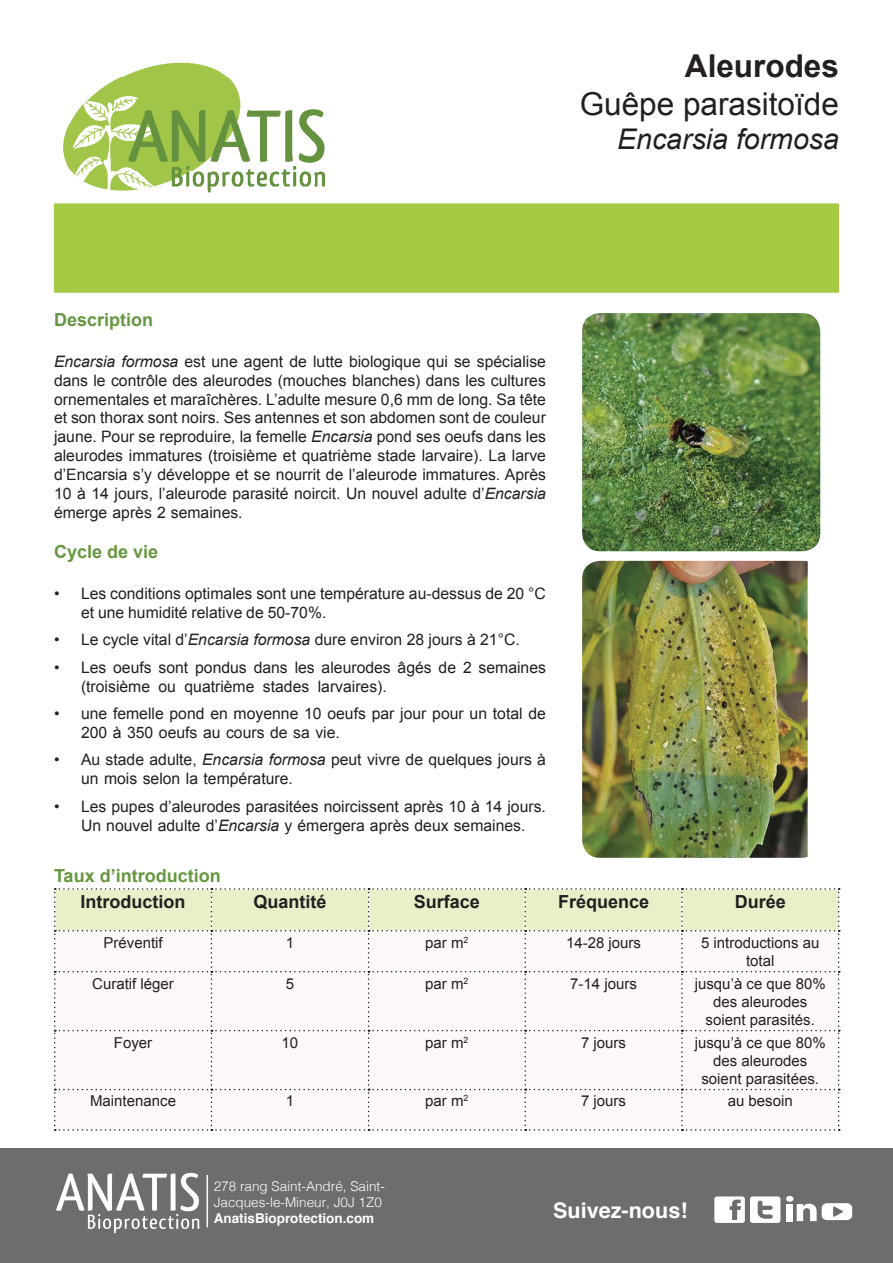
<style>
.page{position:relative;width:893px;height:1263px;background:#fff}
.page>*{position:absolute;margin:0;border:0;box-sizing:border-box;transform-origin:0 0}
.t1{font:31.5px "Arial";color:#231f20}
.t2{font:700 31.5px "Arial";color:#231f20}
.t3{font:italic 28.5px "Arial";color:#231f20}
.t4{font:700 21.6px "Helvetica";color:#fff}
.t5{font:700 18px "Arial";color:#231f20}
.t6{font:700 18px "Arial";color:#659740}
.t7{font:15.75px/18.9px "Arial";color:#231f20}
.t8{font:15px/18px "Arial";color:#231f20;text-align:center}
.t9{font:300 13.5px "Helvetica";color:#fff}
.t10{font:700 13.5px "Helvetica";color:#fff}
.t11{font:8.7px "Arial";color:#231f20}
.s1{font-style:italic}
</style>
<div class="page">
<img style="left:63px;top:62px;width:261px;height:131px">
<div style="left:54px;top:203px;width:785px;height:90px;background:#a5cb44;border:2px solid #a5cb44"></div>
<svg style="left:54px;top:888px;width:786px;height:243px"></svg>
<img style="left:582px;top:561px;width:226px;height:297px">
<img style="left:582px;top:313px;width:238px;height:238px">
<div style="left:0;top:1148px;width:893px;height:115px;background:#6d6d6e"></div>
<svg style="left:56px;top:1173px;width:143px;height:60px"></svg>
<hr style="left:207px;top:1175px;width:1px;height:52px;background:#fff">
<svg style="left:714px;top:1196px;width:66px;height:27px"></svg>
<div style="left:786px;top:1204px;width:7px;height:17px;background:#fff"></div>
<div style="left:786px;top:1196px;width:7px;height:6px;background:#fff;border-radius:50%"></div>
<svg style="left:797px;top:1203px;width:55px;height:18px"></svg>
<h1 class="t2" style="left:685px;top:45px;width:156px">Aleurodes</h1>
<h1 class="t1" style="left:580px;top:83px;width:261px">Guêpe parasitoïde</h1>
<h2 class="t3" style="left:617px;top:120px;width:223px">Encarsia formosa</h2>
<p class="t6" style="left:54px;top:308px;width:101px">Description</p>
<p class="t7" style="left:54px;top:352px;width:493px;text-align:justify"><span class="s1">Encarsia formosa</span> est une agent de lutte biologique qui se spécialise dans le contrôle des aleurodes (mouches blanches) dans les cultures ornementales et maraîchères ’L. adulte mesure 0,6 mm de long. Sa tête et son thorax sont noirs. Ses antennes et son abdomen sont de couleur jaune. Pour se reproduire la, femelle <span class="s1">Encarsia</span> pond ses oeufs dans les aleurodes immatures (troisième et quatrième stade larvaire .) La larve ’d Encarsia y’s développe et se nourrit de ’l aleurode immatures. Après 10 à 14 jours ’l, aleurode parasité noircit. Un nouvel adulte ’d <span class="s1">Encarsia </span>émerge après 2 semaines.</p>
<p class="t6" style="left:54px;top:540px;width:106px">Cycle de vie</p>
<p class="t7" style="left:81px;top:584px;width:466px">Les conditions optimales sont une température au-dessus de 20 C°</p>
<p class="t7" style="left:54px;top:584px;width:7px">•</p>
<p class="t7" style="left:54px;top:630px;width:7px">•</p>
<p class="t7" style="left:54px;top:658px;width:7px">•</p>
<p class="t7" style="left:54px;top:704px;width:7px">•</p>
<p class="t7" style="left:54px;top:750px;width:7px">•</p>
<p class="t7" style="left:54px;top:797px;width:7px">•</p>
<p class="t7" style="left:81px;top:599px;width:440px;line-height:27.5px">et une humidité relative de 50-70%.<br>Le cycle vital ’d <span class="s1">Encarsia formosa</span> dure environ 28 jours à 21°C.</p>
<p class="t7" style="left:81px;top:658px;width:466px">Les oeufs sont pondus dans les aleurodes âgés de 2 semaines</p>
<p class="t7" style="left:81px;top:672px;width:466px;line-height:27.5px">(troisième<br>une femelle pond en moyenne 10 oeufs par jour pour un total de</p>
<p class="t7" style="left:318px;top:677px;width:71px">larvaires .(</p>
<p class="t7" style="left:184px;top:677px;width:72px">quatrième</p>
<p class="t7" style="left:263px;top:677px;width:48px">stades</p>
<p class="t7" style="left:159px;top:677px;width:19px">ou</p>
<p class="t7" style="left:81px;top:719px;width:466px;line-height:27.5px">200 à 350 oeufs au cours de sa vie.<br>Au stade adulte, <span class="s1">Encarsia formosa</span> peut vivre de quelques jours à</p>
<p class="t7" style="left:81px;top:765px;width:466px;line-height:27.5px">un mois selon la température.<br>Les pupes ’d aleurodes parasitées noircissent après 10 à 14 jours.</p>
<p class="t7" style="left:81px;top:816px;width:446px">Un nouvel adulte ’d <span class="s1">Encarsia</span> y émergera après deux semaines.</p>
<p class="t6" style="left:54px;top:864px;width:168px">Taux d’introduction</p>
<p class="t5" style="left:81px;top:890px;width:106px">Introduction</p>
<p class="t5" style="left:253px;top:890px;width:75px">Quantité</p>
<p class="t5" style="left:414px;top:890px;width:68px">Surface</p>
<p class="t8" style="left:103px;top:933px;width:61px">Préventif</p>
<p class="t8" style="left:286px;top:933px;width:10px">1</p>
<p class="t11" style="left:464px;top:934px;width:6px">2</p>
<p class="t8" style="left:425px;top:933px;width:40px">par m</p>
<p class="t8" style="left:92px;top:974px;width:83px">Curatif léger</p>
<p class="t8" style="left:286px;top:974px;width:10px">5</p>
<p class="t11" style="left:464px;top:975px;width:6px">2</p>
<p class="t8" style="left:425px;top:974px;width:40px">par m</p>
<p class="t5" style="left:558px;top:890px;width:93px">Fréquence</p>
<p class="t8" style="left:566px;top:933px;width:77px">14-28 jours</p>
<p class="t8" style="left:570px;top:974px;width:68px">7-14 jours</p>
<p class="t8" style="left:114px;top:1033px;width:40px">Foyer</p>
<p class="t8" style="left:282px;top:1033px;width:18px">10</p>
<p class="t11" style="left:464px;top:1034px;width:6px">2</p>
<p class="t8" style="left:425px;top:1033px;width:40px">par m</p>
<p class="t8" style="left:581px;top:1033px;width:47px">7 jours</p>
<p class="t8" style="left:90px;top:1092px;width:87px">Maintenance</p>
<p class="t8" style="left:286px;top:1092px;width:10px">1</p>
<p class="t11" style="left:464px;top:1093px;width:6px">2</p>
<p class="t8" style="left:425px;top:1092px;width:40px">par m</p>
<p class="t8" style="left:581px;top:1092px;width:47px">7 jours</p>
<p class="t9" style="left:214px;top:1174px;width:173px">278 rang Saint-André, Saint-</p>
<p class="t5" style="left:735px;top:890px;width:53px">Durée</p>
<p class="t8" style="left:701px;top:933px;width:120px">5 introductions au</p>
<p class="t8" style="left:695px;top:949px;width:132px;line-height:23px">total<br>jusqu à’ ce que 80%</p>
<p class="t8" style="left:706px;top:992px;width:111px">des aleurodes soient parasités.</p>
<p class="t8" style="left:695px;top:1033px;width:132px">jusqu à’ ce que 80%</p>
<p class="t8" style="left:701px;top:1051px;width:119px">des aleurodes soient parasitées.</p>
<p class="t8" style="left:728px;top:1092px;width:67px">au besoin</p>
<p class="t9" style="left:214px;top:1190px;width:170px">Jacques l e- -Mineur Z1J0J, 0</p>
<p class="t10" style="left:214px;top:1207px;width:162px">AnatisBioprotection.com</p>
<h3 class="t4" style="left:553px;top:1193px;width:136px">Suivez-nous!</h3>
</div>
